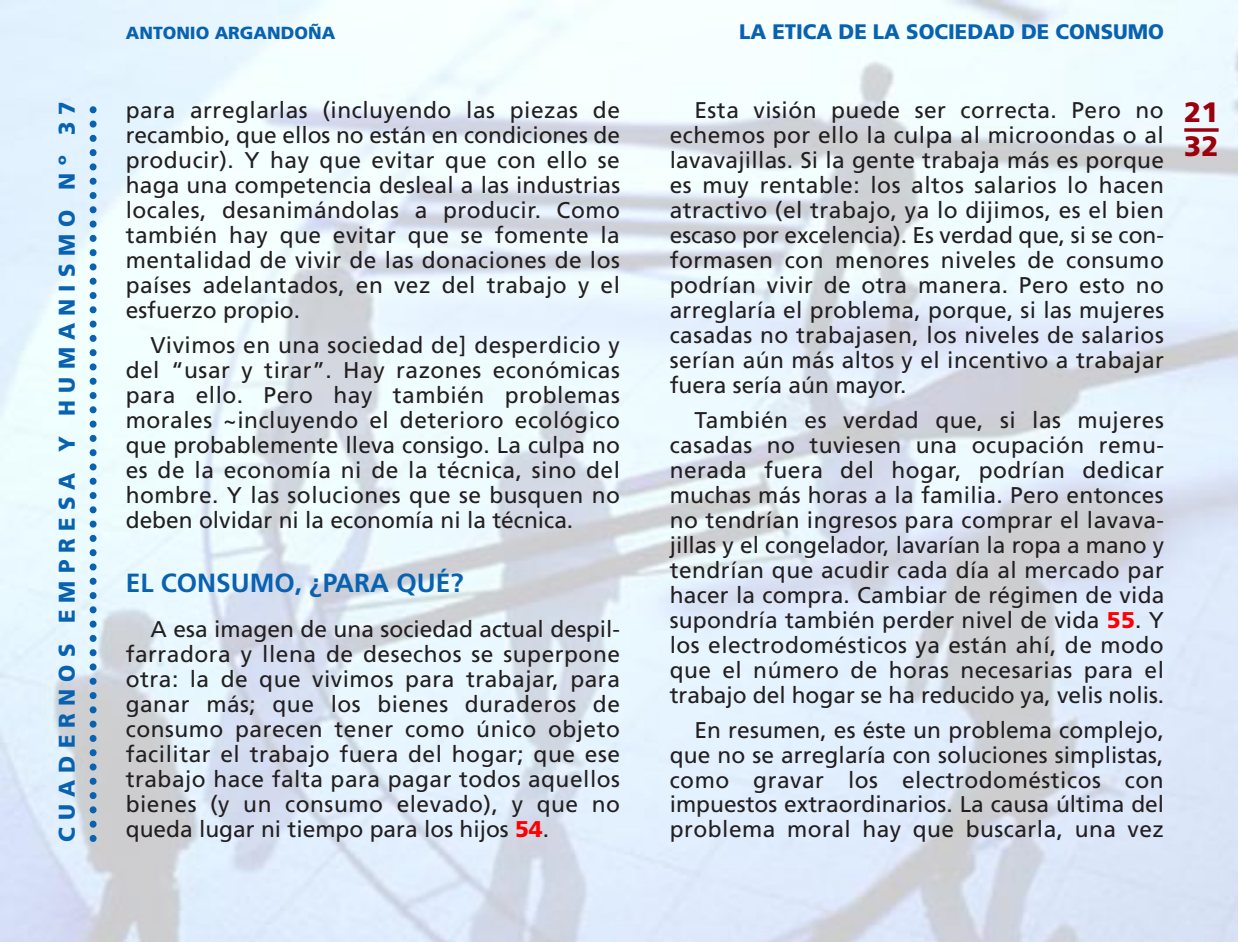
<style>
.page{position:relative;width:1239px;height:942px;background:#fff}
.page>*{position:absolute;margin:0;border:0;box-sizing:border-box;transform-origin:0 0}
.t1{font:900 28px/33.6px "Frutiger";color:#9c000d}
.t2{font:700 26.25px "Frutiger";color:#0862b0}
.t3{font:22.75px/25px "Frutiger";letter-spacing:.01em;color:#231f20;text-align:justify}
.t4{font:900 22.75px "Frutiger";letter-spacing:.325em;color:#0862b0}
.t5{font:900 21px "Frutiger";color:#0862b0}
.t6{font:900 17.5px "Frutiger";color:#0862b0}
.s1{font-weight:900;color:#f00}
</style>
<div class="page">
<img style="left:1px;top:0;width:1236px;height:942px">
<svg style="left:1184px;top:128px;width:35px;height:4px"></svg>
<svg style="left:90px;top:101px;width:7px;height:737px;background:#92bbda"></svg>
<p class="t4" style="left:58px;top:842px;width:742px;rotate:-90deg">CUADERNOS EMPRESA Y HUMANISMO Nº 37</p>
<p class="t6" style="left:126px;top:26px;width:211px">ANTONIO ARGANDOÑA</p>
<p class="t5" style="left:739px;top:23px;width:427px">LA ETICA DE LA SOCIEDAD DE CONSUMO</p>
<p class="t3" style="left:126px;top:99px;width:496px">para arreglarlas (incluyendo las piezas de recambio, que ellos no están en condiciones de producir). Y hay que evitar que con ello se haga una competencia desleal a las industrias locales, desanimándolas a producir. Como también hay que evitar que se fomente la mentalidad de vivir de las donaciones de los países adelantados, en vez del trabajo y el esfuerzo propio.</p>
<p class="t3" style="left:126px;top:334px;width:496px;text-indent:25px">Vivimos en una sociedad de] desperdicio y del “usar y tirar”. Hay razones económicas para ello. Pero hay también problemas morales ~incluyendo el deterioro ecológico que probablemente lleva consigo. La culpa no es de la economía ni de la técnica, sino del hombre. Y las soluciones que se busquen no deben olvidar ni la economía ni la técnica.</p>
<p class="t2" style="left:126px;top:572px;width:339px">EL CONSUMO, ¿PARA QUÉ?</p>
<p class="t3" style="left:126px;top:618px;width:496px;text-indent:25px">A esa imagen de una sociedad actual despil&shy;farradora y llena de desechos se superpone otra: la de que vivimos para trabajar, para ganar más; que los bienes duraderos de consumo parecen tener como único objeto facilitar el trabajo fuera del hogar; que ese trabajo hace falta para pagar todos aquellos bienes (y un consumo elevado), y que no queda lugar ni tiempo para los hijos <span class="s1">54</span>.</p>
<p class="t3" style="left:670px;top:99px;width:496px;text-indent:25px">Esta visión puede ser correcta. Pero no echemos por ello la culpa al microondas o al lavavajillas. Si la gente trabaja más es porque es muy rentable: los altos salarios lo hacen atractivo (el trabajo, ya lo dijimos, es el bien escaso por excelencia). Es verdad que, si se con&shy;formasen con menores niveles de consumo podrían vivir de otra manera. Pero esto no arreglaría el problema, porque, si las mujeres casadas no trabajasen, los niveles de salarios serían aún más altos y el incentivo a trabajar fuera sería aún mayor.</p>
<p class="t3" style="left:670px;top:409px;width:496px;text-indent:25px">También es verdad que, si las mujeres casadas no tuviesen una ocupación remu&shy;nerada fuera del hogar, podrían dedicar muchas más horas a la familia. Pero entonces no tendrían ingresos para comprar el lavava&shy;jillas y el congelador, lavarían la ropa a mano y tendrían que acudir cada día al mercado par hacer la compra. Cambiar de régimen de vida supondría también perder nivel de vida <span class="s1">55</span>. Y los electrodomésticos ya están ahí, de modo que el número de horas necesarias para el trabajo del hogar se ha reducido ya, velis nolis.</p>
<p class="t3" style="left:670px;top:719px;width:496px;text-indent:25px">En resumen, es éste un problema complejo, que no se arreglaría con soluciones simplistas, como gravar los electrodomésticos con impuestos extraordinarios. La causa última del problema moral hay que buscarla, una vez</p>
<p class="t1" style="left:1184px;top:98px;width:36px">21<br>32</p>
</div>
